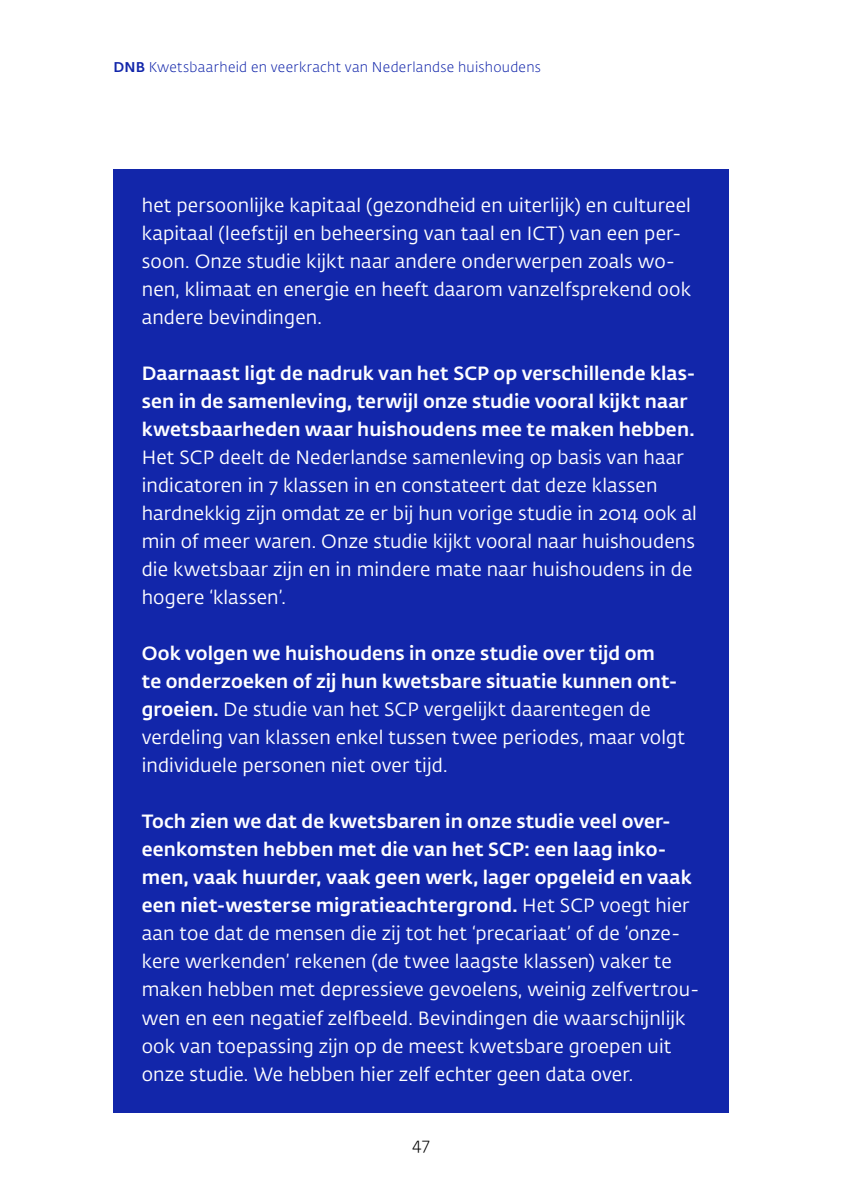
<style>
.page{position:relative;width:842px;height:1191px;background:#fff}
.page>*{position:absolute;margin:0;border:0;box-sizing:border-box;transform-origin:0 0}
.t1{font:19px/28px "DNB Fedra";letter-spacing:.005em;color:#fff}
.t2{font:500 19px/28px "DNB Fedra";letter-spacing:.01em;color:#fff}
.t3{font:300 17px "DNB Fedra";color:#000}
.t4{font:300 14px "DNB Fedra";letter-spacing:.02em;color:#1226aa}
.s1{font-weight:500}
</style>
<div class="page">
<div style="left:113px;top:169px;width:616px;height:188px;background:#1226aa"></div>
<div style="left:113px;top:337px;width:616px;height:300px;background:#1226aa"></div>
<div style="left:113px;top:617px;width:616px;height:188px;background:#1226aa"></div>
<div style="left:113px;top:785px;width:616px;height:328px;background:#1226aa"></div>
<p class="t4" style="left:113px;top:59px;width:429px"><span class="s1">DNB</span> Kwetsbaarheid en veerkracht van Nederlandse huishoudens</p>
<p class="t1" style="left:142px;top:192px;width:551px">het persoonlijke kapitaal (gezondheid en uiterlijk) en cultureel kapitaal (leefstijl en beheersing van taal en ICT) van een per&shy;soon. Onze studie kijkt naar andere onderwerpen zoals wo&shy;nen, klimaat en energie en heeft daarom vanzelfsprekend ook andere bevindingen.</p>
<p class="t2" style="left:142px;top:360px;width:555px">Daarnaast ligt de nadruk van het SCP op verschillende klas&shy;sen in de samenleving, terwijl onze studie vooral kijkt naar kwetsbaarheden waar huishoudens mee te maken hebben.</p>
<p class="t1" style="left:142px;top:444px;width:557px">Het SCP deelt de Nederlandse samenleving op basis van haar indicatoren in 7 klassen in en constateert dat deze klassen hardnekkig zijn omdat ze er bij hun vorige studie in 2014 ook al min of meer waren. Onze studie kijkt vooral naar huishoudens die kwetsbaar zijn en in mindere mate naar huishoudens in de hogere ‘klassen’.</p>
<p class="t1" style="left:142px;top:640px;width:545px"><span class="s1">Ook volgen we huishoudens in onze studie over tijd om<br>te onderzoeken of zij hun kwetsbare situatie kunnen ont&shy;groeien.</span> De studie van het SCP vergelijkt daarentegen de verdeling van klassen enkel tussen twee periodes, maar volgt individuele personen niet over tijd.</p>
<p class="t1" style="left:142px;top:808px;width:559px"><span class="s1">Toch zien we dat de kwetsbaren in onze studie veel over&shy;eenkomsten hebben met die van het SCP: een laag inko&shy;men, vaak huurder, vaak geen werk, lager opgeleid en vaak een niet-westerse migratieachtergrond.</span> Het SCP voegt hier aan toe dat de mensen die zij tot het ‘precariaat’ of de ‘onze&shy;kere werkenden’ rekenen (de twee laagste klassen) vaker te maken hebben met depressieve gevoelens, weinig zelfvertrou&shy;wen en een negatief zelfbeeld. Bevindingen die waarschijnlijk ook van toepassing zijn op de meest kwetsbare groepen uit onze studie. We hebben hier zelf echter geen data over.</p>
<p class="t3" style="left:412px;top:1133px;width:19px">47</p>
</div>
